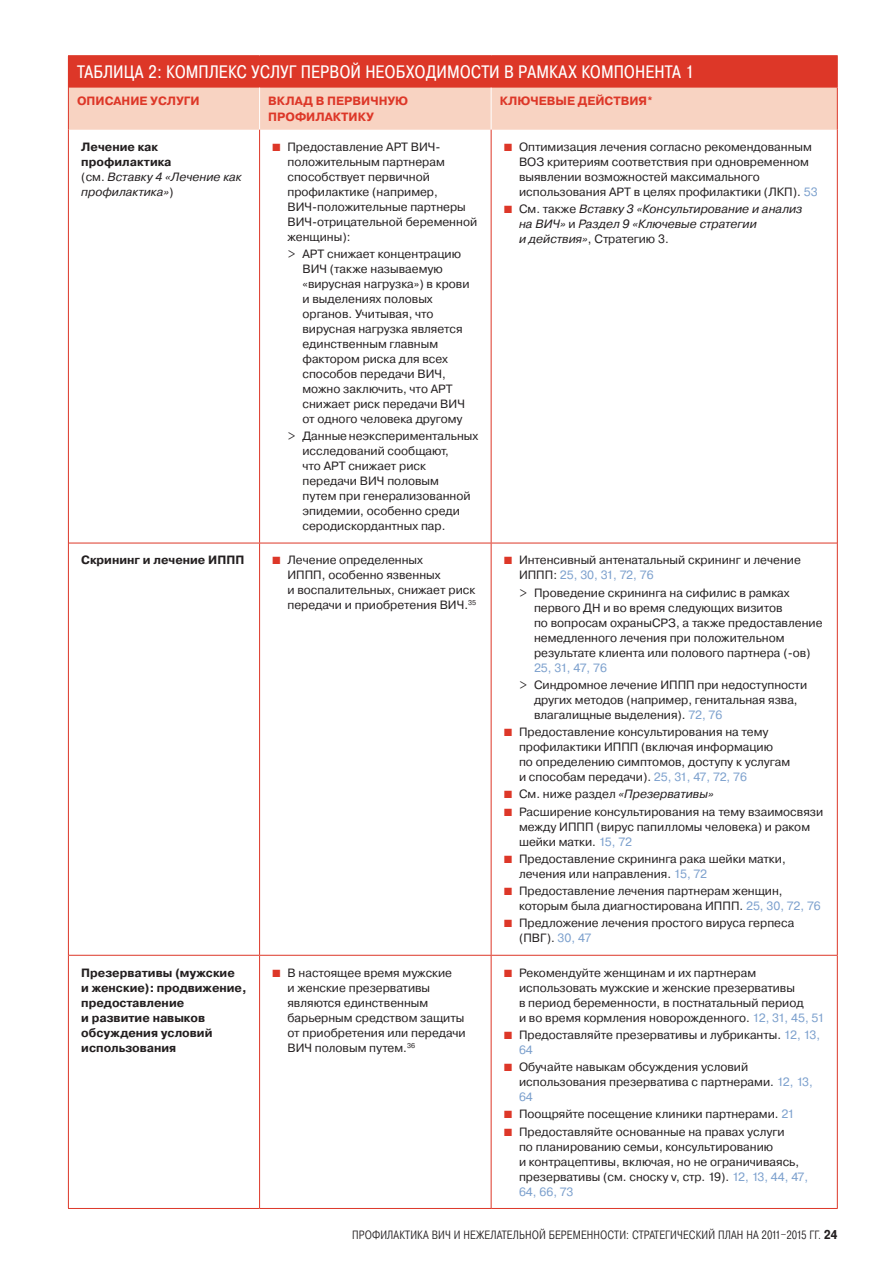
<style>
.page{position:relative;width:893px;height:1263px;background:#fff}
.page>*{position:absolute;margin:0;border:0;box-sizing:border-box;transform-origin:0 0}
.t1{font:18px "Pragmatica Cond";color:#fff}
.t2{font:12px/15px "Pragmatica";color:#231f20}
.t3{font:italic 12px/15px "Pragmatica";color:#231f20}
.t4{font:700 12px/15px "Pragmatica";color:#231f20}
.t5{font:300 12px "Pragmatica Cond";letter-spacing:.01em;color:#231f20}
.t6{font:700 12px/16.5px "Pragmatica";color:#dd3728}
.t7{font:300 12px "Pragmatica Cond";letter-spacing:-.075em;color:#231f20}
.t8{font:12px "Pragmatica";letter-spacing:-.03em;color:#7ca0cd}
.s1{font-weight:700;font-style:normal}
.s2{font-style:normal}
.s3{color:#dd3728}
.s4{color:#7ca0cd}
.s5{font-weight:700;font-size:12.75px}
</style>
<div class="page">
<div style="left:68px;top:56px;width:769px;height:32px;background:#dd3728"></div>
<div style="left:69px;top:88px;width:768px;height:42px;background:#f8d3c2"></div>
<hr style="left:837px;top:56px;width:1px;height:32px;background:#dd3728">
<hr style="left:68px;top:55px;width:192px;height:1px;background:#dd3728">
<hr style="left:260px;top:55px;width:231px;height:1px;background:#dd3728">
<hr style="left:491px;top:55px;width:347px;height:1px;background:#dd3728">
<hr style="left:68px;top:88px;width:1px;height:42px;background:#dd3728">
<hr style="left:259px;top:88px;width:1px;height:42px;background:#fff">
<hr style="left:491px;top:88px;width:1px;height:42px;background:#fff">
<hr style="left:837px;top:88px;width:1px;height:42px;background:#dd3728">
<hr style="left:68px;top:130px;width:1px;height:413px;background:#dd3728">
<hr style="left:259px;top:130px;width:1px;height:413px;background:#dd3728">
<hr style="left:491px;top:130px;width:1px;height:413px;background:#dd3728">
<hr style="left:837px;top:130px;width:1px;height:413px;background:#dd3728">
<hr style="left:68px;top:543px;width:1px;height:412px;background:#dd3728">
<hr style="left:69px;top:543px;width:191px;height:1px;background:#dd3728">
<hr style="left:259px;top:543px;width:1px;height:412px;background:#dd3728">
<hr style="left:260px;top:543px;width:231px;height:1px;background:#dd3728">
<hr style="left:491px;top:543px;width:1px;height:412px;background:#dd3728">
<hr style="left:837px;top:543px;width:1px;height:412px;background:#dd3728">
<hr style="left:491px;top:543px;width:346px;height:1px;background:#dd3728">
<hr style="left:68px;top:955px;width:1px;height:253px;background:#dd3728">
<hr style="left:69px;top:955px;width:191px;height:1px;background:#dd3728">
<hr style="left:259px;top:956px;width:1px;height:252px;background:#dd3728">
<hr style="left:260px;top:955px;width:231px;height:1px;background:#dd3728">
<hr style="left:491px;top:956px;width:1px;height:252px;background:#dd3728">
<hr style="left:837px;top:955px;width:1px;height:253px;background:#dd3728">
<hr style="left:491px;top:955px;width:346px;height:1px;background:#dd3728">
<hr style="left:68px;top:1208px;width:192px;height:1px;background:#dd3728">
<hr style="left:260px;top:1208px;width:231px;height:1px;background:#dd3728">
<hr style="left:491px;top:1208px;width:347px;height:1px;background:#dd3728">
<h1 class="t1" style="left:77px;top:61px;width:619px">ТАБЛИЦА 2: КОМПЛЕКС УСЛУГ ПЕРВОЙ НЕОБХОДИМОСТИ В РАМКАХ КОМПОНЕНТА 1</h1>
<p class="t6" style="left:77px;top:92px;width:124px">ОПИСАНИЕ УСЛУГИ</p>
<p class="t6" style="left:268px;top:92px;width:142px">ВКЛАД В ПЕРВИЧНУЮ<br>ПРОФИЛАКТИКУ</p>
<p class="t6" style="left:500px;top:92px;width:155px">КЛЮЧЕВЫЕ ДЕЙСТВИЯ*</p>
<p class="t3" style="left:81px;top:139px;width:162px"><span class="s1">Лечение как профилактика<br></span><span class="s2">(см.</span> Вставку 4 «Лечение как профилактика»<span class="s2">)</span></p>
<p class="t2" style="left:287px;top:139px;width:191px;text-indent:-15px"><span class="s3">■</span> Предоставление АРТ ВИЧ&shy;положительным партнерам способствует первичной профилактике (например,<br>ВИЧ-положительные партнеры<br>ВИЧ-отрицательной беременной женщины):</p>
<p class="t2" style="left:302px;top:246px;width:169px;text-indent:-15px">&gt; АРТ снижает концентрацию<br>ВИЧ (также называемую «вирусная нагрузка») в крови и выделениях половых органов. Учитывая, что вирусная нагрузка является единственным главным фактором риска для всех способов передачи ВИЧ, можно заключить, что АРТ снижает риск передачи ВИЧ от одного человека другому</p>
<p class="t2" style="left:302px;top:429px;width:177px;text-indent:-15px">&gt; Данные неэкспериментальных исследований сообщают,<br>что АРТ снижает риск передачи ВИЧ половым<br>путем при генерализованной эпидемии, особенно среди серодискордантных пар.</p>
<p class="t2" style="left:519px;top:139px;width:300px;text-indent:-15px"><span class="s3">■</span> Оптимизация лечения согласно рекомендованным ВОЗ критериям соответствия при одновременном выявлении возможностей максимального использования АРТ в целях профилактики (ЛКП). <span class="s4">53</span></p>
<p class="t3" style="left:519px;top:201px;width:285px;text-indent:-15px"><span class="s3">■</span> <span class="s2">См. также</span> Вставку 3 «Консультирование и анализ на ВИЧ» <span class="s2">и</span> Раздел 9 «Ключевые стратегии<br>и действия»<span class="s2">, Стратегию 3.</span></p>
<p class="t4" style="left:81px;top:553px;width:165px">Скрининг и лечение ИППП</p>
<p class="t2" style="left:287px;top:553px;width:190px;text-indent:-15px"><span class="s3">■</span> Лечение определенных<br>ИППП, особенно язвенных<br>и воспалительных, снижает риск передачи и приобретения ВИЧ.<sup>35</sup></p>
<p class="t2" style="left:519px;top:553px;width:283px;text-indent:-15px"><span class="s3">■</span> Интенсивный антенатальный скрининг и лечение<br>ИППП: <span class="s4">25, 30, 31, 72, 76</span></p>
<p class="t2" style="left:534px;top:585px;width:290px;text-indent:-15px">&gt; Проведение скрининга на сифилис в рамках первого ДН и во время следующих визитов<br>по вопросам охраныСРЗ, а также предоставление немедленного лечения при положительном результате клиента или полового партнера (-ов)</p>
<p class="t8" style="left:534px;top:660px;width:75px">25, 31, 47, 76</p>
<p class="t2" style="left:534px;top:677px;width:275px;text-indent:-15px">&gt; Синдромное лечение ИППП при недоступности других методов (например, генитальная язва, влагалищные выделения). <span class="s4">72, 76</span></p>
<p class="t2" style="left:519px;top:725px;width:273px;text-indent:-15px"><span class="s3">■</span> Предоставление консультирования на тему профилактики ИППП (включая информацию<br>по определению симптомов, доступу к услугам и способам передачи). <span class="s4">25, 31, 47, 72, 76</span></p>
<p class="t3" style="left:504px;top:787px;width:211px"><span class="s3">■</span> <span class="s2">См. ниже раздел</span> «Презервативы»</p>
<p class="t2" style="left:519px;top:804px;width:306px;text-indent:-15px"><span class="s3">■</span> Расширение консультирования на тему взаимосвязи между ИППП (вирус папилломы человека) и раком шейки матки. <span class="s4">15, 72</span></p>
<p class="t2" style="left:519px;top:851px;width:268px;text-indent:-15px"><span class="s3">■</span> Предоставление скрининга рака шейки матки, лечения или направления. <span class="s4">15, 72</span></p>
<p class="t2" style="left:519px;top:884px;width:303px;text-indent:-15px"><span class="s3">■</span> Предоставление лечения партнерам женщин, которым была диагностирована ИППП. <span class="s4">25, 30, 72, 76</span></p>
<p class="t2" style="left:519px;top:916px;width:277px;text-indent:-15px"><span class="s3">■</span> Предложение лечения простого вируса герпеса (ПВГ). <span class="s4">30, 47</span></p>
<p class="t4" style="left:81px;top:965px;width:167px">Презервативы (мужские<br>и женские): продвижение, предоставление<br>и развитие навыков обсуждения условий использования</p>
<p class="t2" style="left:287px;top:965px;width:180px;text-indent:-15px"><span class="s3">■</span> В настоящее время мужские<br>и женские презервативы являются единственным барьерным средством защиты от приобретения или передачи<br>ВИЧ половым путем.<sup>36</sup></p>
<p class="t2" style="left:519px;top:965px;width:307px;text-indent:-15px"><span class="s3">■</span> Рекомендуйте женщинам и их партнерам использовать мужские и женские презервативы<br>в период беременности, в постнатальный период<br>и во время кормления новорожденного. <span class="s4">12, 31, 45, 51</span></p>
<p class="t2" style="left:519px;top:1027px;width:303px;text-indent:-15px"><span class="s3">■</span> Предоставляйте презервативы и лубриканты. <span class="s4">12, 13,<br>64</span></p>
<p class="t2" style="left:519px;top:1060px;width:295px;text-indent:-15px"><span class="s3">■</span> Обучайте навыкам обсуждения условий использования презерватива с партнерами. <span class="s4">12, 13,<br>64</span></p>
<p class="t2" style="left:504px;top:1107px;width:292px"><span class="s3">■</span> Поощряйте посещение клиники партнерами. <span class="s4">21</span></p>
<p class="t2" style="left:519px;top:1124px;width:291px;text-indent:-15px"><span class="s3">■</span> Предоставляйте основанные на правах услуги<br>по планированию семьи, консультированию<br>и контрацептивы, включая, но не ограничиваясь, презервативы (см. сноску v, стр. 19). <span class="s4">12, 13, 44, 47, 64, 66, 73</span></p>
<p class="t5" style="left:352px;top:1228px;width:14px">Профилактика</p>
<p class="t5" style="left:432px;top:1228px;width:40px">ВИЧ и нежелательной</p>
<p class="t5" style="left:549px;top:1228px;width:8px">беременности</p>
<p class="t5" style="left:626px;top:1228px;width:13px">: стратегический</p>
<p class="t5" style="left:718px;top:1228px;width:7px">план</p>
<p class="t7" style="left:746px;top:1228px;width:93px">на 2011–2015 гг. <span class="s5">24</span></p>
</div>
